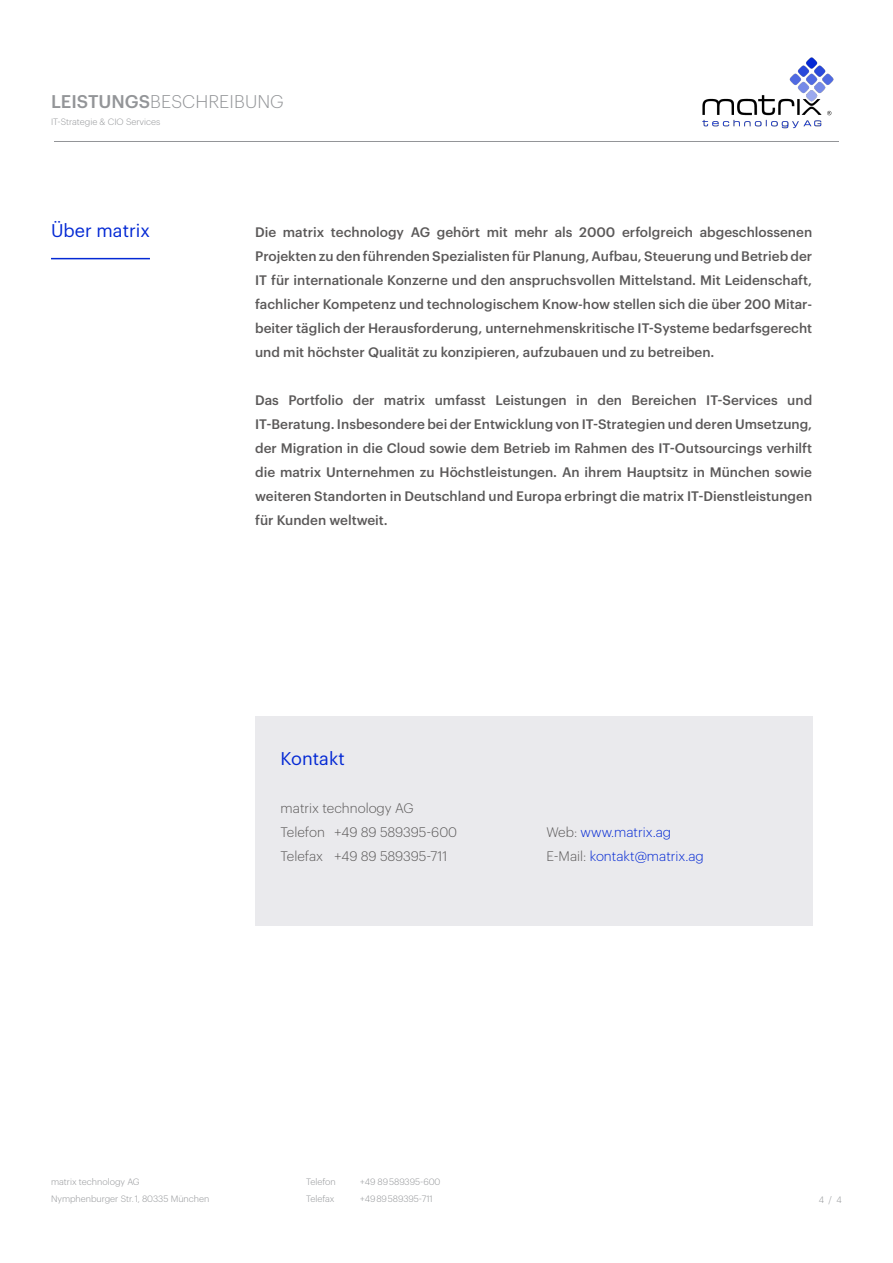
<style>
.page{position:relative;width:893px;height:1263px;background:#fff}
.page>*{position:absolute;margin:0;border:0;box-sizing:border-box;transform-origin:0 0}
.t1{font:300 18px "Graphik";letter-spacing:.005em;color:#939598}
.Überschrift_1{font:18px "Graphik";color:#0429d4}
.Überschrift_2_für_er{font:18px "Graphik";color:#0429d4}
.Fließtext_einspaltig{font:500 13.5px/24px "Graphik";color:#5b5959;text-align:justify}
.Fließtext_einspaltig-2{font:300 13.5px "Graphik";color:#5b5959}
.Fließtext_einspaltig-3{font:300 13.5px/24px "Graphik";color:#0429d4}
.t2{font:300 9px/16.5px "Graphik";color:#939598}
.s1{font-weight:500}
.s2{color:#5b5959}
</style>
<div class="page">
<hr style="left:54px;top:141px;width:785px;height:1px;background:#939598">
<img style="left:702px;top:57px;width:132px;height:72px">
<hr style="left:51px;top:258px;width:99px;height:1px;background:#0429d4">
<div style="left:255px;top:716px;width:557px;height:210px;background:#eaeaed"></div>
<p class="t1" style="left:51px;top:89px;width:234px"><span class="s1">LEISTUNGS</span>BESCHREIBUNG</p>
<p class="t2" style="left:51px;top:113px;width:111px">IT-Strategie &amp; CIO Services</p>
<p class="Überschrift_1" style="left:51px;top:217px;width:100px">Über matrix</p>
<p class="Fließtext_einspaltig" style="left:255px;top:219px;width:559px">Die matrix technology AG gehört mit mehr als 2000 erfolgreich abgeschlossenen Projekten zu den führenden Spezialisten für Planung, Aufbau, Steuerung und Betrieb der IT für internationale Konzerne und den anspruchsvollen Mittelstand. Mit Leidenschaft, fachlicher Kompetenz und technologischem Know-how stellen sich die über 200 Mitar&shy;beiter täglich der Herausforderung, unternehmenskritische IT-Systeme bedarfsgerecht und mit höchster Qualität zu konzipieren, aufzubauen und zu betreiben.</p>
<p class="Fließtext_einspaltig" style="left:255px;top:387px;width:559px">Das Portfolio der matrix umfasst Leistungen in den Bereichen IT-Services und IT-Beratung. Insbesondere bei der Entwicklung von IT-Strategien und deren Umsetzung, der Migration in die Cloud sowie dem Betrieb im Rahmen des IT-Outsourcings verhilft die matrix Unternehmen zu Höchstleistungen. An ihrem Hauptsitz in München sowie weiteren Standorten in Deutschland und Europa erbringt die matrix IT-Dienstleistungen für Kunden weltweit.</p>
<p class="Überschrift_2_für_er" style="left:281px;top:745px;width:66px">Kontakt</p>
<p class="Fließtext_einspaltig-2" style="left:281px;top:798px;width:134px">matrix technology AG</p>
<p class="Fließtext_einspaltig-2" style="left:281px;top:822px;width:178px">Telefon +49 89 589395-600</p>
<p class="Fließtext_einspaltig-2" style="left:281px;top:846px;width:168px">Telefax +49 89 589395-711</p>
<p class="Fließtext_einspaltig-3" style="left:546px;top:819px;width:159px"><span class="s2">Web:</span> www.matrix.ag<br><span class="s2">E-Mail:</span> kontakt@matrix.ag</p>
<p class="t2" style="left:51px;top:1173px;width:160px">matrix technology AG<br>Nymphenburger Str. 1, 80335 München</p>
<p class="t2" style="left:306px;top:1173px;width:31px">Telefon</p>
<p class="t2" style="left:360px;top:1173px;width:82px">+49 89 589395-600</p>
<p class="t2" style="left:306px;top:1189px;width:30px">Telefax</p>
<p class="t2" style="left:360px;top:1189px;width:74px">+49 89 589395-711</p>
<p class="t2" style="left:819px;top:1191px;width:25px">4/4</p>
</div>
